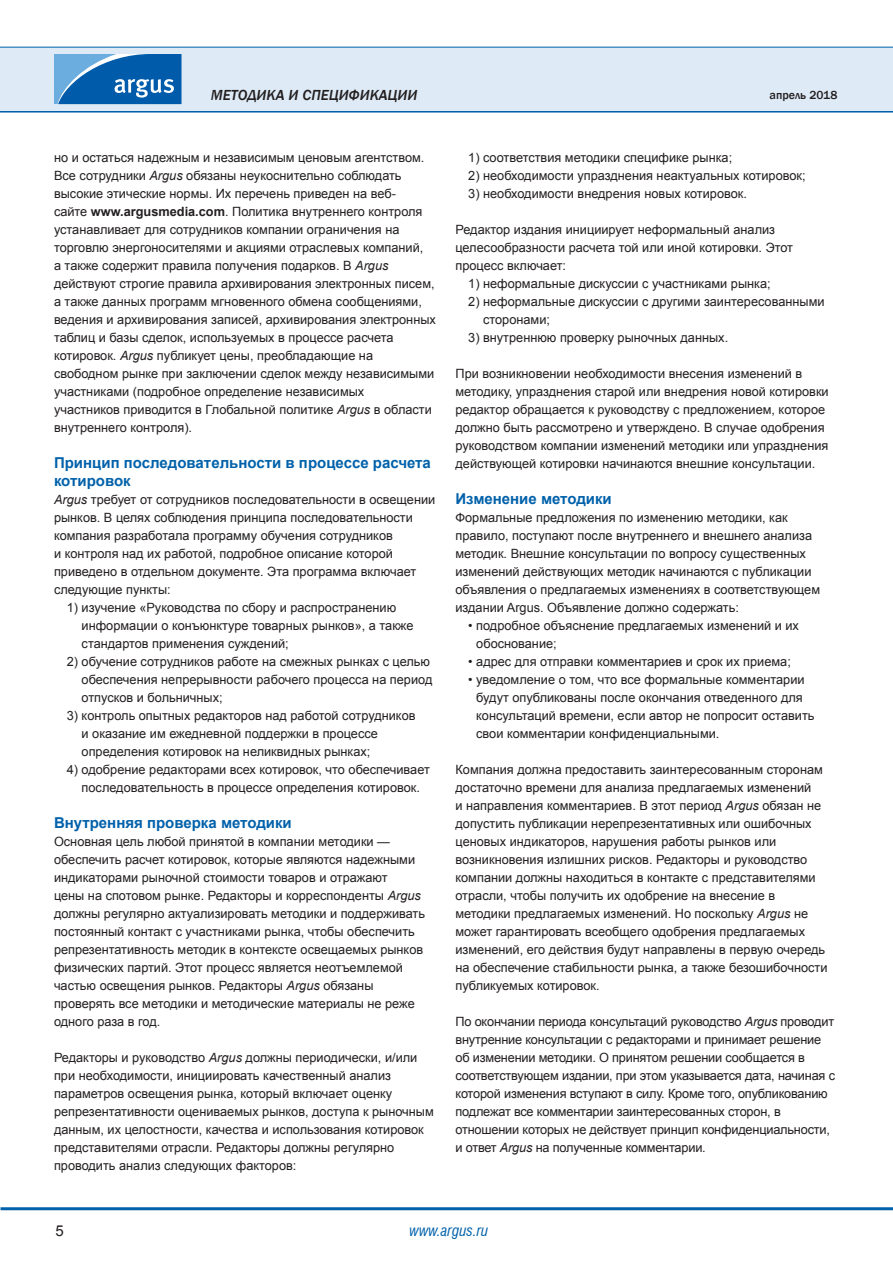
<style>
.page{position:relative;width:893px;height:1263px;background:#fff}
.page>*{position:absolute;margin:0;border:0;box-sizing:border-box;transform-origin:0 0}
.t1{font:700 15px/18px "Arial";color:#0161aa}
.t2{font:italic 500 15px "Franklin Gothic";color:#231f20}
.t3{font:italic condensed 15px "Swiss 721 BT";color:#0161aa}
.t4{font:15px "Arial";color:#231f20}
.t5{font:12.75px/18px "Arial";color:#231f20}
.t6{font:500 12px "Franklin Gothic";color:#231f20}
.s1{font-style:italic}
.s2{font-weight:700}
</style>
<div class="page">
<hr style="left:0;top:110px;width:893px;height:3px;background:#0161aa">
<div style="left:0;top:47px;width:893px;height:64px;background:#deebf7"></div>
<hr style="left:0;top:47px;width:893px;height:1px;background:#0161aa">
<hr style="left:1px;top:1207px;width:892px;height:3px;background:#0161aa">
<svg style="left:54px;top:54px;width:128px;height:50px;background:#307dbd"></svg>
<p class="t2" style="left:211px;top:86px;width:208px">Методика и спецификации</p>
<p class="t6" style="left:770px;top:88px;width:69px">апрель 2018</p>
<p class="t5" style="left:54px;top:149px;width:383px">но и остаться надежным и независимым ценовым агентством.<br>Все сотрудники <span class="s1">Argus</span> обязаны неукоснительно соблюдать высокие этические нормы. Их перечень приведен на веб-<br>сайте <span class="s2">www.argusmedia.com</span>. Политика внутреннего контроля устанавливает для сотрудников компании ограничения на торговлю энергоносителями и акциями отраслевых компаний,<br>а также содержит правила получения подарков. В <span class="s1">Argus </span>действуют строгие правила архивирования электронных писем, а также данных программ мгновенного обмена сообщениями, ведения и архивирования записей, архивирования электронных таблиц и базы сделок, используемых в процессе расчета котировок. <span class="s1">Argus</span> публикует цены, преобладающие на свободном рынке при заключении сделок между независимыми участниками (подробное определение независимых<br>участников приводится в Глобальной политике <span class="s1">Argus</span> в области внутреннего контроля).</p>
<p class="t1" style="left:54px;top:454px;width:378px">Принцип последовательности в процессе расчета котировок</p>
<p class="t5" style="left:54px;top:491px;width:383px"><span class="s1">Argus</span> требует от сотрудников последовательности в освещении рынков. В целях соблюдения принципа последовательности компания разработала программу обучения сотрудников<br>и контроля над их работой, подробное описание которой приведено в отдельном документе. Эта программа включает следующие пункты:</p>
<p class="t5" style="left:82px;top:599px;width:333px;text-indent:-15px">1) изучение «Руководства по сбору и распространению информации о конъюнктуре товарных рынков», а также стандартов применения суждений;</p>
<p class="t5" style="left:82px;top:653px;width:352px;text-indent:-15px">2) обучение сотрудников работе на смежных рынках с целью обеспечения непрерывности рабочего процесса на период отпусков и больничных;</p>
<p class="t5" style="left:82px;top:707px;width:335px;text-indent:-15px">3) контроль опытных редакторов над работой сотрудников и оказание им ежедневной поддержки в процессе определения котировок на неликвидных рынках;</p>
<p class="t5" style="left:67px;top:761px;width:365px;text-align:center">4) одобрение редакторами всех котировок, что обеспечивает последовательность в процессе определения котировок.</p>
<p class="t1" style="left:54px;top:814px;width:239px">Внутренняя проверка методики</p>
<p class="t5" style="left:54px;top:833px;width:373px">Основная цель любой принятой в компании методики — обеспечить расчет котировок, которые являются надежными индикаторами рыночной стоимости товаров и отражают<br>цены на спотовом рынке. Редакторы и корреспонденты <span class="s1">Argus </span>должны регулярно актуализировать методики и поддерживать постоянный контакт с участниками рынка, чтобы обеспечить репрезентативность методик в контексте освещаемых рынков физических партий. Этот процесс является неотъемлемой частью освещения рынков. Редакторы <span class="s1">Argus</span> обязаны проверять все методики и методические материалы не реже одного раза в год.</p>
<p class="t5" style="left:54px;top:1049px;width:381px">Редакторы и руководство <span class="s1">Argus</span> должны периодически, и/или при необходимости, инициировать качественный анализ параметров освещения рынка, который включает оценку репрезентативности оцениваемых рынков, доступа к рыночным данным, их целостности, качества и использования котировок представителями отрасли. Редакторы должны регулярно проводить анализ следующих факторов:</p>
<p class="t5" style="left:468px;top:149px;width:265px">1) соответствия методики специфике рынка;</p>
<p class="t5" style="left:468px;top:167px;width:339px">2) необходимости упразднения неактуальных котировок;</p>
<p class="t5" style="left:468px;top:185px;width:280px">3) необходимости внедрения новых котировок.</p>
<p class="t5" style="left:455px;top:221px;width:339px">Редактор издания инициирует неформальный анализ целесообразности расчета той или иной котировки. Этот процесс включает:</p>
<p class="t5" style="left:468px;top:275px;width:304px">1) неформальные дискуссии с участниками рынка;</p>
<p class="t5" style="left:483px;top:293px;width:343px;text-indent:-15px">2) неформальные дискуссии с другими заинтересованными сторонами;</p>
<p class="t5" style="left:468px;top:329px;width:261px">3) внутреннюю проверку рыночных данных.</p>
<p class="t5" style="left:455px;top:365px;width:375px">При возникновении необходимости внесения изменений в методику, упразднения старой или внедрения новой котировки редактор обращается к руководству с предложением, которое должно быть рассмотрено и утверждено. В случае одобрения руководством компании изменений методики или упразднения действующей котировки начинаются внешние консультации.</p>
<p class="t1" style="left:455px;top:490px;width:158px">Изменение методики</p>
<p class="t5" style="left:455px;top:509px;width:366px">Формальные предложения по изменению методики, как правило, поступают после внутреннего и внешнего анализа методик. Внешние консультации по вопросу существенных изменений действующих методик начинаются с публикации объявления о предлагаемых изменениях в соответствующем издании Argus. Объявление должно содержать:</p>
<p class="t5" style="left:476px;top:617px;width:324px;text-indent:-8px">• подробное объяснение предлагаемых изменений и их обоснование;</p>
<p class="t5" style="left:468px;top:653px;width:324px">• адрес для отправки комментариев и срок их приема;</p>
<p class="t5" style="left:476px;top:671px;width:340px;text-indent:-8px">• уведомление о том, что все формальные комментарии будут опубликованы после окончания отведенного для консультаций времени, если автор не попросит оставить свои комментарии конфиденциальными.</p>
<p class="t5" style="left:455px;top:761px;width:374px">Компания должна предоставить заинтересованным сторонам достаточно времени для анализа предлагаемых изменений<br>и направления комментариев. В этот период <span class="s1">Argus</span> обязан не допустить публикации нерепрезентативных или ошибочных ценовых индикаторов, нарушения работы рынков или возникновения излишних рисков. Редакторы и руководство компании должны находиться в контакте с представителями отрасли, чтобы получить их одобрение на внесение в методики предлагаемых изменений. Но поскольку <span class="s1">Argus</span> не может гарантировать всеобщего одобрения предлагаемых изменений, его действия будут направлены в первую очередь на обеспечение стабильности рынка, а также безошибочности публикуемых котировок.</p>
<p class="t5" style="left:455px;top:1013px;width:381px">По окончании периода консультаций руководство <span class="s1">Argus</span> проводит внутренние консультации с редакторами и принимает решение об изменении методики. О принятом решении сообщается в соответствующем издании, при этом указывается дата, начиная с которой изменения вступают в силу. Кроме того, опубликованию подлежат все комментарии заинтересованных сторон, в отношении которых не действует принцип конфиденциальности, и ответ <span class="s1">Argus</span> на полученные комментарии.</p>
<p class="t4" style="left:55px;top:1220px;width:10px">5</p>
<p class="t3" style="left:410px;top:1221px;width:80px">www.argus.ru</p>
</div>
